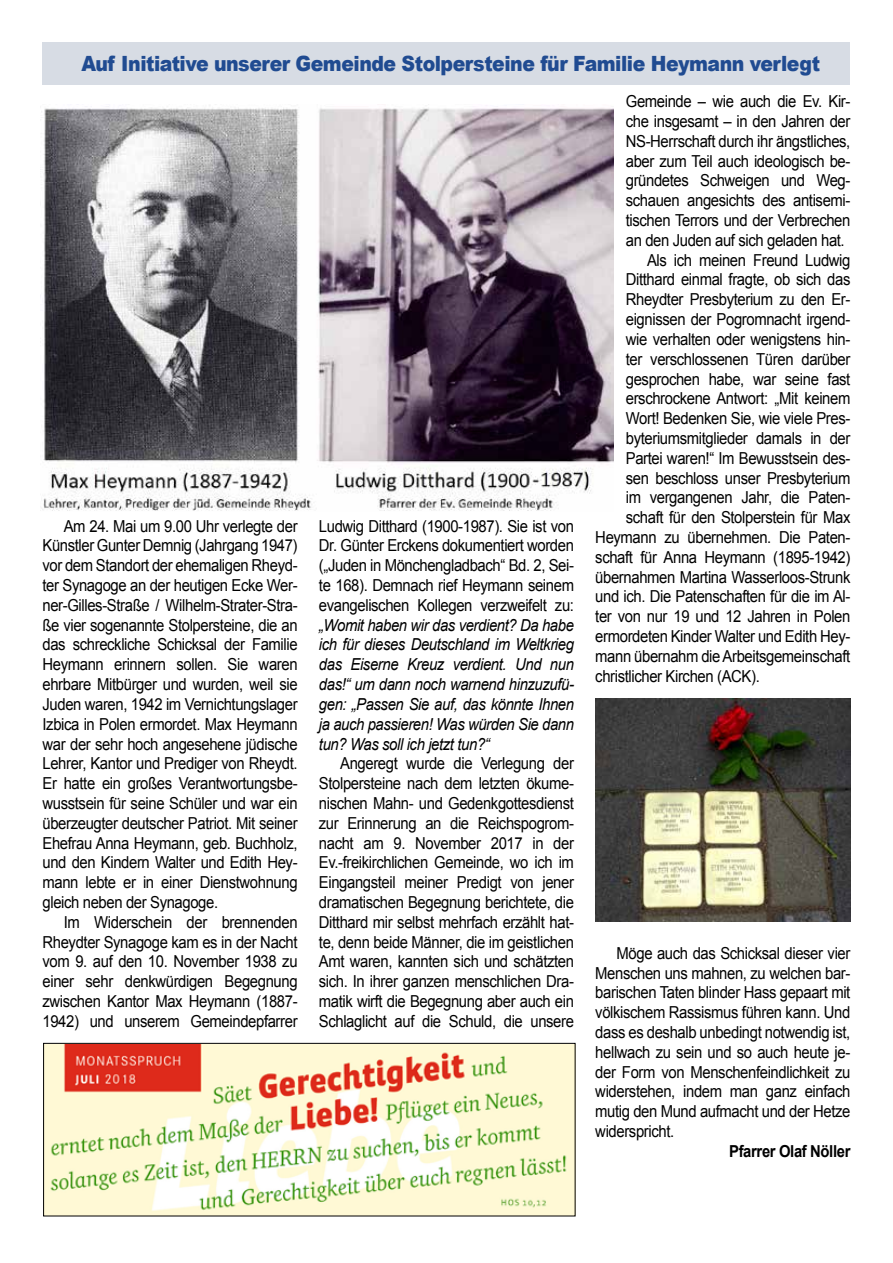
<style>
.page{position:relative;width:893px;height:1263px;background:#fff}
.page>*{position:absolute;margin:0;border:0;box-sizing:border-box;transform-origin:0 0}
.t1{font:900 21px "Arial";letter-spacing:-.025em;color:#204b91;scale:.9 1}
.t2{font:16.5px/19.8px "Arial";letter-spacing:-.025em;color:#000;text-align:justify;scale:.9 1}
.t3{font:italic 16.5px/19.8px "Arial";letter-spacing:-.025em;color:#000;text-align:justify;scale:.9 1}
.t4{font:700 16.5px "Arial";letter-spacing:-.025em;color:#000;scale:.9 1}
</style>
<div class="page">
<div style="left:43px;top:43px;width:807px;height:42px;background:#d7dce4"></div>
<img style="left:40px;top:105px;width:573px;height:406px">
<img style="left:595px;top:698px;width:255px;height:223px">
<img style="left:45px;top:1045px;width:528px;height:169px">
<div style="left:43px;top:1043px;width:532px;height:173px;border:1px solid #000"></div>
<p class="t1" style="left:81px;top:49px;width:822px">Auf Initiative unserer Gemeinde Stolpersteine für Familie Heymann verlegt</p>
<p class="t2" style="left:43px;top:516px;width:285px;text-indent:21px">Am 24. Mai um 9.00 Uhr verlegte der Künstler Gunter Demnig (Jahrgang 1947) vor dem Standort der ehemaligen Rheyd&shy;ter Synagoge an der heutigen Ecke Wer&shy;ner-Gilles-Straße / Wilhelm-Strater-Stra&shy;ße vier sogenannte Stolpersteine, die an das schreckliche Schicksal der Familie Heymann erinnern sollen. Sie waren ehrbare Mitbürger und wurden, weil sie Juden waren, 1942 im Vernichtungslager Izbica in Polen ermordet. Max Heymann war der sehr hoch angesehene jüdische Lehrer, Kantor und Prediger von Rheydt.<br>Er hatte ein großes Verantwortungsbe&shy;wusstsein für seine Schüler und war ein überzeugter deutscher Patriot. Mit seiner Ehefrau Anna Heymann, geb. Buchholz, und den Kindern Walter und Edith Hey&shy;mann lebte er in einer Dienstwohnung gleich neben der Synagoge.</p>
<p class="t2" style="left:43px;top:912px;width:285px;text-indent:21px">Im Widerschein der brennenden Rheydter Synagoge kam es in der Nacht vom 9. auf den 10. November 1938 zu einer sehr denkwürdigen Begegnung zwischen Kantor Max Heymann (1887- 1942) und unserem Gemeindepfarrer</p>
<p class="t2" style="left:319px;top:516px;width:285px">Ludwig Ditthard (1900-1987). Sie ist von Dr. Günter Erckens dokumentiert worden („Juden in Mönchengladbach“ Bd. 2, Sei&shy;te 168). Demnach rief Heymann seinem evangelischen Kollegen verzweifelt zu:</p>
<p class="t3" style="left:319px;top:615px;width:285px">„Womit haben wir das verdient? Da habe ich für dieses Deutschland im Weltkrieg das Eiserne Kreuz verdient. Und nun das!“ um dann noch warnend hinzuzufü&shy;gen: „Passen Sie auf, das könnte Ihnen ja auch passieren! Was würden Sie dann tun? Was soll ich jetzt tun?“</p>
<p class="t2" style="left:319px;top:754px;width:285px;text-indent:21px">Angeregt wurde die Verlegung der Stolpersteine nach dem letzten ökume&shy;nischen Mahn- und Gedenkgottesdienst zur Erinnerung an die Reichspogrom&shy;nacht am 9. November 2017 in der Ev.-freikirchlichen Gemeinde, wo ich im Eingangsteil meiner Predigt von jener dramatischen Begegnung berichtete, die Ditthard mir selbst mehrfach erzählt hat&shy;te, denn beide Männer, die im geistlichen Amt waren, kannten sich und schätzten sich. In ihrer ganzen menschlichen Dra&shy;matik wirft die Begegnung aber auch ein Schlaglicht auf die Schuld, die unsere</p>
<p class="t2" style="left:626px;top:92px;width:251px">Gemeinde – wie auch die Ev. Kir-</p>
<p class="t2" style="left:626px;top:112px;width:251px">che insgesamt – in den Jahren der</p>
<p class="t2" style="left:626px;top:131px;width:251px">NS-Herrschaft durch ihr ängstliches,</p>
<p class="t2" style="left:626px;top:151px;width:251px">aber zum Teil auch ideologisch be-</p>
<p class="t2" style="left:626px;top:171px;width:251px">gründetes Schweigen und Weg-</p>
<p class="t2" style="left:626px;top:191px;width:251px">schauen angesichts des antisemi-</p>
<p class="t2" style="left:626px;top:211px;width:251px">tischen Terrors und der Verbrechen</p>
<p class="t2" style="left:626px;top:230px;width:245px">an den Juden auf sich geladen hat.</p>
<p class="t2" style="left:647px;top:250px;width:227px">Als ich meinen Freund Ludwig</p>
<p class="t2" style="left:626px;top:270px;width:251px">Ditthard einmal fragte, ob sich das</p>
<p class="t2" style="left:626px;top:290px;width:251px">Rheydter Presbyterium zu den Er-</p>
<p class="t2" style="left:626px;top:310px;width:251px">eignissen der Pogromnacht irgend-</p>
<p class="t2" style="left:626px;top:329px;width:251px">wie verhalten oder wenigstens hin-</p>
<p class="t2" style="left:626px;top:349px;width:251px">ter verschlossenen Türen darüber</p>
<p class="t2" style="left:626px;top:369px;width:251px">gesprochen habe, war seine fast</p>
<p class="t2" style="left:626px;top:389px;width:251px">erschrockene Antwort: „Mit keinem</p>
<p class="t2" style="left:626px;top:409px;width:251px">Wort! Bedenken Sie, wie viele Pres-</p>
<p class="t2" style="left:626px;top:428px;width:251px">byteriumsmitglieder damals in der</p>
<p class="t2" style="left:626px;top:448px;width:251px">Partei waren!“ Im Bewusstsein des-</p>
<p class="t2" style="left:626px;top:468px;width:251px">sen beschloss unser Presbyterium</p>
<p class="t2" style="left:626px;top:488px;width:251px">im vergangenen Jahr, die Paten-</p>
<p class="t2" style="left:626px;top:508px;width:251px">schaft für den Stolperstein für Max</p>
<p class="t2" style="left:595px;top:527px;width:285px">Heymann zu übernehmen. Die Paten-</p>
<p class="t2" style="left:595px;top:547px;width:285px">schaft für Anna Heymann (1895-1942)</p>
<p class="t2" style="left:595px;top:567px;width:285px">übernahmen Martina Wasserloos-Strunk</p>
<p class="t2" style="left:595px;top:587px;width:285px">und ich. Die Patenschaften für die im Al-</p>
<p class="t2" style="left:595px;top:607px;width:285px">ter von nur 19 und 12 Jahren in Polen</p>
<p class="t2" style="left:595px;top:626px;width:285px">ermordeten Kinder Walter und Edith Hey-</p>
<p class="t2" style="left:595px;top:646px;width:285px">mann übernahm die Arbeitsgemeinschaft</p>
<p class="t2" style="left:595px;top:666px;width:184px">christlicher Kirchen (ACK).</p>
<p class="t2" style="left:595px;top:943px;width:285px;text-indent:21px">Möge auch das Schicksal dieser vier Menschen uns mahnen, zu welchen bar&shy;barischen Taten blinder Hass gepaart mit völkischem Rassismus führen kann. Und dass es deshalb unbedingt notwendig ist, hellwach zu sein und so auch heute je&shy;der Form von Menschenfeindlichkeit zu widerstehen, indem man ganz einfach mutig den Mund aufmacht und der Hetze widerspricht.</p>
<p class="t4" style="left:729px;top:1140px;width:136px">Pfarrer Olaf Nöller</p>
</div>
